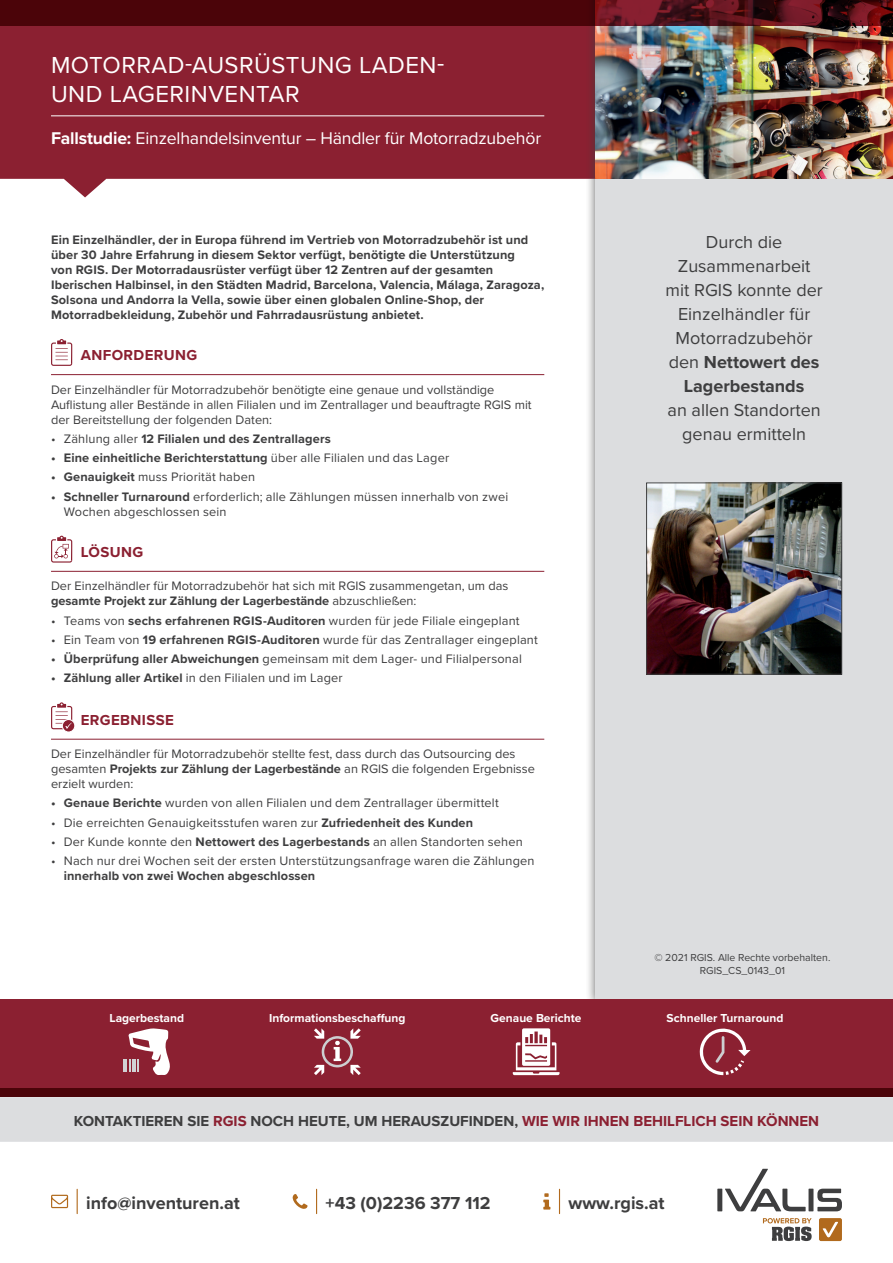
<style>
.page{position:relative;width:893px;height:1263px;background:#fff}
.page>*{position:absolute;margin:0;border:0;box-sizing:border-box;transform-origin:0 0}
.t1{font:24px/28.8px "Proxima Nova";letter-spacing:.02em;color:#fff}
.t2{font:18px/24px "Proxima Nova";color:#3e3e3f;text-align:center}
.t3{font:700 18px "Proxima Nova";color:#3e3e3f}
.t4{font:17.7px "Proxima Nova";letter-spacing:-.01em;color:#fff}
.t5{font:700 15px "Proxima Nova";color:#3e3e3f}
.t6{font:700 15px "Proxima Nova";letter-spacing:.025em;color:#8b2031}
.t7{font:12.75px/15px "Proxima Nova";letter-spacing:.005em;color:#3e3e3f}
.t8{font:700 12.75px/15px "Proxima Nova";letter-spacing:.01em;color:#3e3e3f}
.t9{font:700 12px "Proxima Nova";color:#fff}
.t10{font:10.5px/12.6px "Proxima Nova";color:#3e3e3f;text-align:center}
.s1{font-weight:700}
.s2{font-weight:400}
.s3{color:#8b2031}
</style>
<div class="page">
<svg style="left:559px;top:1189px;width:1px;height:24px"></svg>
<svg style="left:543px;top:1193px;width:7px;height:16px"></svg>
<svg style="left:77px;top:1189px;width:1px;height:24px"></svg>
<svg style="left:51px;top:1195px;width:17px;height:13px"></svg>
<svg style="left:316px;top:1189px;width:1px;height:24px"></svg>
<svg style="left:293px;top:1194px;width:15px;height:15px"></svg>
<div style="left:819px;top:1218px;width:23px;height:23px;background:#b16a1d;border-radius:2px"></div>
<svg style="left:822px;top:1221px;width:16px;height:17px"></svg>
<svg style="left:763px;top:1218px;width:49px;height:23px"></svg>
<div style="left:717px;top:1188px;width:5px;height:23px;background:#3e3e3f"></div>
<svg style="left:725px;top:1169px;width:81px;height:42px"></svg>
<div style="left:808px;top:1188px;width:5px;height:23px;background:#3e3e3f"></div>
<svg style="left:817px;top:1188px;width:25px;height:23px"></svg>
<div style="left:0;top:1097px;width:893px;height:45px;background:#dcdddf"></div>
<svg style="left:0;top:26px;width:585px;height:171px;background:#973746"></svg>
<div style="left:585px;top:0;width:308px;height:1010px;background:#3e3e3f;opacity:.75"></div>
<div style="left:595px;top:0;width:298px;height:1001px;background:#dcdddf"></div>
<hr style="left:51px;top:116px;width:493px;height:1px;background:#fff">
<div style="left:0;top:999px;width:893px;height:98px;background:#8b2031"></div>
<img style="left:595px;top:26px;width:298px;height:153px">
<hr style="left:51px;top:374px;width:493px;height:1px;background:#8b2031">
<hr style="left:51px;top:571px;width:493px;height:1px;background:#8b2031">
<hr style="left:51px;top:739px;width:493px;height:1px;background:#8b2031">
<svg style="left:51px;top:339px;width:22px;height:27px"></svg>
<svg style="left:51px;top:536px;width:22px;height:27px"></svg>
<svg style="left:51px;top:702px;width:24px;height:30px"></svg>
<img style="left:648px;top:485px;width:192px;height:187px">
<div style="left:646px;top:483px;width:196px;height:191px;border:1px solid #3e3e3f"></div>
<svg style="left:0;top:0;width:893px;height:26px;background:#4f080f"></svg>
<div style="left:0;top:1089px;width:893px;height:8px;background:#4b0409"></div>
<svg style="left:513px;top:1028px;width:46px;height:47px"></svg>
<hr style="left:123px;top:1059px;width:4px;height:12px;background:#d1d2d4">
<svg style="left:128px;top:1028px;width:42px;height:47px"></svg>
<svg style="left:314px;top:1028px;width:47px;height:47px"></svg>
<svg style="left:700px;top:1028px;width:50px;height:47px"></svg>
<h1 class="t1" style="left:51px;top:50px;width:395px">MOTORRAD-AUSRÜSTUNG LADEN-<br>UND LAGERINVENTAR</h1>
<h3 class="t4" style="left:51px;top:125px;width:492px"><span class="s1">Fallstudie:</span> Einzelhandelsinventur – Händler für Motorradzubehör</h3>
<p class="t8" style="left:51px;top:232px;width:495px">Ein Einzelhändler, der in Europa führend im Vertrieb von Motorradzubehör ist und über 30 Jahre Erfahrung in diesem Sektor verfügt, benötigte die Unterstützung<br>von RGIS. Der Motorradausrüster verfügt über 12 Zentren auf der gesamten Iberischen Halbinsel, in den Städten Madrid, Barcelona, Valencia, Málaga, Zaragoza, Solsona und Andorra la Vella, sowie über einen globalen Online-Shop, der Motorradbekleidung, Zubehör und Fahrradausrüstung anbietet.</p>
<p class="t6" style="left:81px;top:344px;width:118px">ANFORDERUNG</p>
<p class="t7" style="left:51px;top:381px;width:482px">Der Einzelhändler für Motorradzubehör benötigte eine genaue und vollständige<br>Auflistung aller Bestände in allen Filialen und im Zentrallager und beauftragte RGIS mit der Bereitstellung der folgenden Daten:</p>
<p class="t8" style="left:51px;top:431px;width:281px"><span class="s2">• Zählung aller</span> 12 Filialen und des Zentrallagers</p>
<p class="t8" style="left:51px;top:450px;width:400px">• Eine einheitliche Berichterstattung <span class="s2">über alle Filialen und das Lager</span></p>
<p class="t7" style="left:51px;top:469px;width:206px"><span class="s1">• Genauigkeit</span> muss Priorität haben</p>
<p class="t7" style="left:64px;top:488px;width:446px;text-indent:-13px"><span class="s1">• Schneller Turnaround</span> erforderlich; alle Zählungen müssen innerhalb von zwei<br>Wochen abgeschlossen sein</p>
<p class="t6" style="left:81px;top:540px;width:64px">LÖSUNG</p>
<p class="t7" style="left:51px;top:578px;width:459px">Der Einzelhändler für Motorradzubehör hat sich mit RGIS zusammengetan, um das <span class="s1">gesamte Projekt zur Zählung der Lagerbestände</span> abzuschließen:</p>
<p class="t7" style="left:51px;top:612px;width:470px">• Teams von <span class="s1">sechs erfahrenen RGIS-Auditoren</span> wurden für jede Filiale eingeplant</p>
<p class="t7" style="left:51px;top:631px;width:488px">• Ein Team von <span class="s1">19 erfahrenen RGIS-Auditoren</span> wurde für das Zentrallager eingeplant</p>
<p class="t7" style="left:51px;top:651px;width:472px"><span class="s1">• Überprüfung aller Abweichungen</span> gemeinsam mit dem Lager- und Filialpersonal</p>
<p class="t7" style="left:51px;top:670px;width:293px"><span class="s1">• Zählung aller Artikel</span> in den Filialen und im Lager</p>
<p class="t6" style="left:81px;top:709px;width:95px">ERGEBNISSE</p>
<p class="t7" style="left:51px;top:746px;width:485px">Der Einzelhändler für Motorradzubehör stellte fest, dass durch das Outsourcing des gesamten <span class="s1">Projekts zur Zählung der Lagerbestände</span> an RGIS die folgenden Ergebnisse erzielt wurden:</p>
<p class="t7" style="left:51px;top:795px;width:449px"><span class="s1">• Genaue Berichte</span> wurden von allen Filialen und dem Zentrallager übermittelt</p>
<p class="t7" style="left:51px;top:814px;width:424px">• Die erreichten Genauigkeitsstufen waren zur <span class="s1">Zufriedenheit des Kunden</span></p>
<p class="t7" style="left:51px;top:834px;width:473px">• Der Kunde konnte den <span class="s1">Nettowert des Lagerbestands</span> an allen Standorten sehen</p>
<p class="t7" style="left:51px;top:853px;width:485px">• Nach nur drei Wochen seit der ersten Unterstützungsanfrage waren die Zählungen</p>
<p class="t8" style="left:64px;top:868px;width:253px">innerhalb von zwei Wochen abgeschlossen</p>
<h2 class="t2" style="left:665px;top:229px;width:159px">Durch die<br>Zusammenarbeit mit RGIS konnte der<br>Einzelhändler für<br>Motorradzubehör den <span class="s1">Nettowert des<br>Lagerbestands</span></h2>
<h2 class="t2" style="left:668px;top:397px;width:155px">an allen Standorten genau ermitteln</h2>
<p class="t10" style="left:654px;top:951px;width:177px">© 2021 RGIS. Alle Rechte vorbehalten.<br>RGIS_CS_0143_01</p>
<p class="t9" style="left:109px;top:1009px;width:76px">Lagerbestand</p>
<p class="t9" style="left:269px;top:1009px;width:138px">Informationsbeschaffung</p>
<p class="t9" style="left:491px;top:1009px;width:92px">Genaue Berichte</p>
<p class="t9" style="left:667px;top:1009px;width:118px">Schneller Turnaround</p>
<p class="t5" style="left:74px;top:1110px;width:747px">KONTAKTIEREN SIE <span class="s3">RGIS</span> NOCH HEUTE, UM HERAUSZUFINDEN, <span class="s3">WIE WIR IHNEN BEHILFLICH SEIN KÖNNEN</span></p>
<h2 class="t3" style="left:86px;top:1189px;width:155px">info@inventuren.at</h2>
<h2 class="t3" style="left:326px;top:1189px;width:166px">+43 (0)2236 377 112</h2>
<h2 class="t3" style="left:569px;top:1189px;width:98px">www.rgis.at</h2>
</div>
